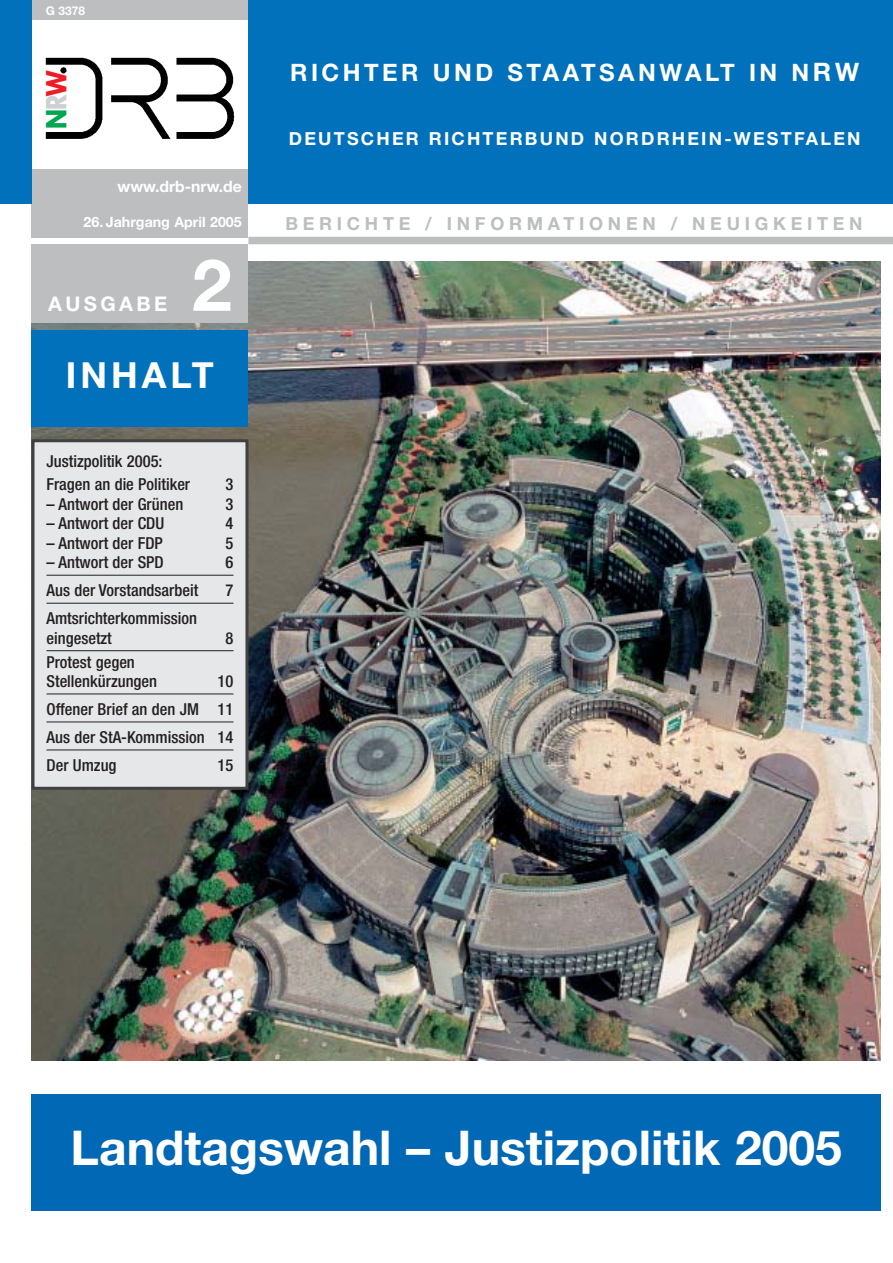
<style>
.page{position:relative;width:893px;height:1263px;background:#fff}
.page>*{position:absolute;margin:0;border:0;box-sizing:border-box;transform-origin:0 0}
.t1{font:700 72px "Helvetica Neue";color:#fff}
.t2{font:700 48px "Helvetica Neue";color:#fff}
.t3{font:700 36px "Helvetica Neue";letter-spacing:.11em;color:#fff}
.t4{font:700 27px "Futura";color:#00a650;scale:.84 1}
.t5{font:700 24px "Helvetica Neue";letter-spacing:.145em;color:#fff}
.t6{font:700 20.25px "Helvetica Neue";letter-spacing:.165em;color:#fff}
.t7{font:700 18px "Helvetica Neue";letter-spacing:.12em;color:#fff}
.t8{font:700 18px "Helvetica Neue";letter-spacing:.26em;color:#bcbec0}
.t9{font:500 condensed 16.5px/28px "Helvetica Neue";color:#231f1f}
.t10{font:700 15.75px "Helvetica Neue";color:#fff}
.t11{font:700 14.25px "Helvetica Neue";color:#fff}
.t12{font:700 12px "Helvetica Neue";color:#fff}
.s1{color:#cdcfd1}
.s2{color:#ee1c24}
.s3{font-size:25.5px}
</style>
<div class="page">
<img style="left:32px;top:261px;width:848px;height:800px">
<div style="left:31px;top:330px;width:217px;height:97px;background:#0071ba"></div>
<div style="left:32px;top:0;width:216px;height:19px;background:#bcbec0"></div>
<div style="left:31px;top:169px;width:217px;height:69px;background:#bcbec0"></div>
<div style="left:31px;top:244px;width:217px;height:79px;background:#bcbec0"></div>
<div style="left:33px;top:441px;width:214px;height:347px;background:#e6e7e8"></div>
<hr style="left:46px;top:575px;width:187px;height:1px;background:#231f1f">
<hr style="left:46px;top:603px;width:187px;height:1px;background:#231f1f">
<hr style="left:46px;top:650px;width:187px;height:1px;background:#231f1f">
<hr style="left:46px;top:694px;width:187px;height:1px;background:#231f1f">
<hr style="left:46px;top:722px;width:187px;height:1px;background:#231f1f">
<hr style="left:46px;top:750px;width:187px;height:1px;background:#231f1f">
<div style="left:32px;top:439px;width:216px;height:351px;border:3px solid #404041"></div>
<img style="left:45px;top:57px;width:190px;height:82px">
<div style="left:248px;top:0;width:644px;height:203px;background:#0071ba"></div>
<div style="left:248px;top:237px;width:644px;height:7px;background:#bcbec0"></div>
<div style="left:0;top:0;width:31px;height:203px;background:#0071ba"></div>
<div style="left:32px;top:1094px;width:848px;height:116px;background:#0068b4"></div>
<p class="t12" style="left:46px;top:6px;width:41px">G 3378</p>
<h3 class="t4" style="left:44px;top:129px;width:71px;rotate:-90deg">N<span class="s1">R</span><span class="s2">W</span></h3>
<h3 class="t5" style="left:290px;top:64px;width:570px">RICHTER UND STAATSANWALT IN N<span class="s3">RW</span></h3>
<p class="t7" style="left:289px;top:132px;width:573px">DEUTSCHER RICHTERBUND NORDRHEIN-WESTFALEN</p>
<p class="t10" style="left:117px;top:181px;width:126px">www.drb-nrw.de</p>
<p class="t11" style="left:84px;top:217px;width:160px">26. Jahrgang April 2005</p>
<p class="t6" style="left:48px;top:297px;width:120px">AUSGABE</p>
<h1 class="t1" style="left:192px;top:259px;width:42px">2</h1>
<h3 class="t3" style="left:66px;top:362px;width:149px">INHALT</h3>
<p class="t9" style="left:46px;top:450px;width:145px;line-height:23.7px">Justizpolitik 2005:<br>Fragen an die Politiker</p>
<p class="t9" style="left:225px;top:472px;width:9px">3</p>
<p class="t9" style="left:46px;top:491px;width:138px">– Antwort der Grünen</p>
<p class="t9" style="left:225px;top:491px;width:9px">3</p>
<p class="t9" style="left:46px;top:511px;width:119px">– Antwort der CDU</p>
<p class="t9" style="left:225px;top:511px;width:9px">4</p>
<p class="t9" style="left:46px;top:530px;width:118px">– Antwort der FDP</p>
<p class="t9" style="left:225px;top:530px;width:9px">5</p>
<p class="t9" style="left:46px;top:550px;width:119px">– Antwort der SPD</p>
<p class="t9" style="left:225px;top:550px;width:9px">6</p>
<p class="t9" style="left:46px;top:578px;width:153px">Aus der Vorstandsarbeit</p>
<p class="t9" style="left:225px;top:578px;width:9px">7</p>
<p class="t9" style="left:46px;top:610px;width:152px;line-height:19.5px">Amtsrichterkommission eingesetzt</p>
<p class="t9" style="left:225px;top:625px;width:9px">8</p>
<p class="t9" style="left:46px;top:654px;width:112px;line-height:19.5px">Protest gegen<br>Stellenkürzungen</p>
<p class="t9" style="left:46px;top:669px;width:188px;text-align:justify;text-indent:171px">10<br>Offener Brief an den JM 11<br>Aus der StA-Kommission 14<br>Der Umzug</p>
<p class="t9" style="left:218px;top:753px;width:17px">15</p>
<p class="t8" style="left:285px;top:218px;width:578px">BERICHTE / INFORMATIONEN / NEUIGKEITEN</p>
<h2 class="t2" style="left:71px;top:1131px;width:772px">Landtagswahl – Justizpolitik 2005</h2>
</div>
